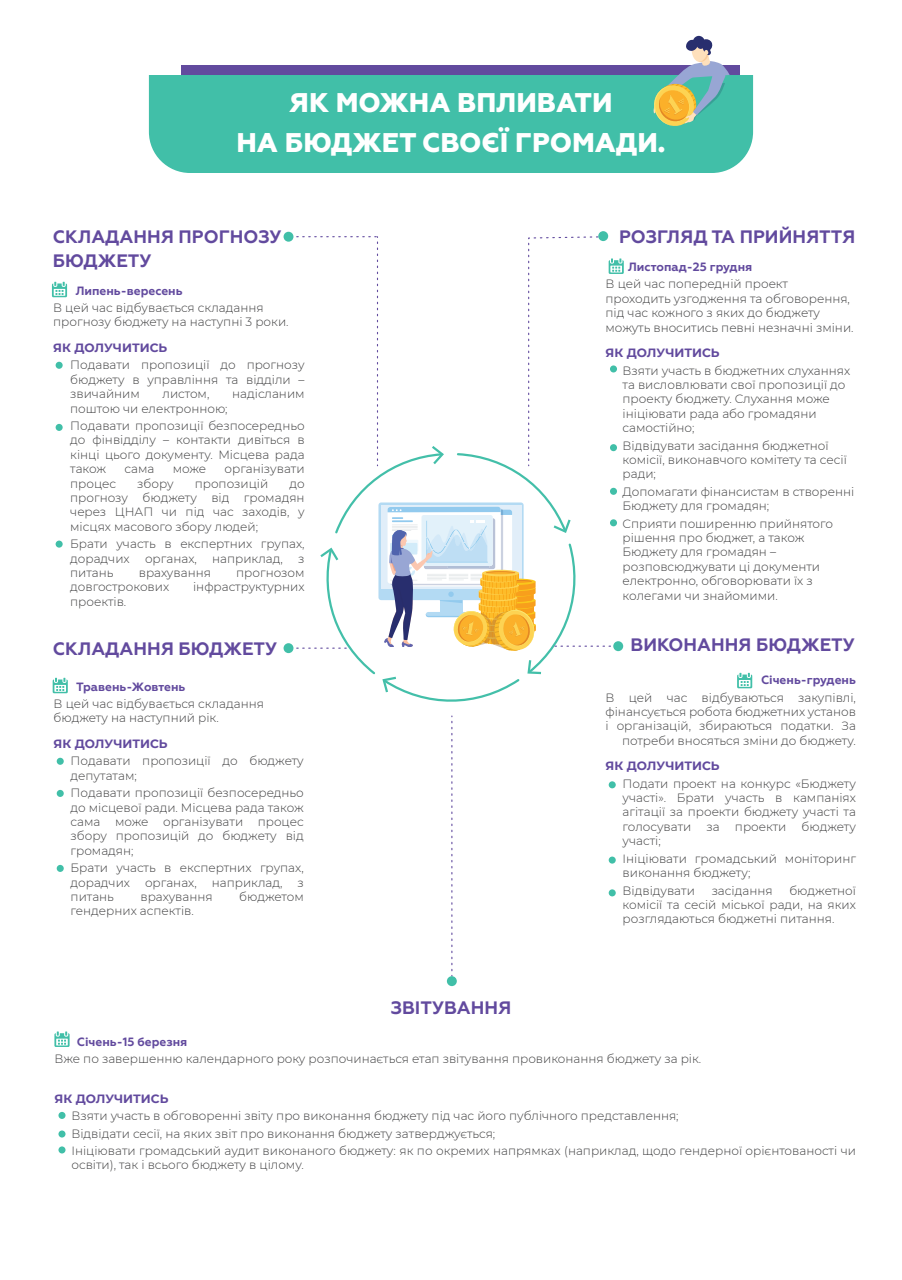
<style>
.page{position:relative;width:902px;height:1280px;background:#fff}
.page>*{position:absolute;margin:0;border:0;box-sizing:border-box;transform-origin:0 0}
.t1{font:800 27px/39.9px "Geometria";color:#fff;text-align:center}
.t2{font:700 18px/24.6px "Geometria";color:#624a9e}
.t3{font:300 12px/14.4px "Montserrat";color:#3e3e3f}
.t4{font:700 12px "Geometria";color:#624a9e}
.t5{font:700 12px "Montserrat";color:#624a9e}
</style>
<div class="page">
<div style="left:182px;top:65px;width:557px;height:19px;background:#624a9e"></div>
<div style="left:608px;top:781px;width:7px;height:7px;background:#41bfa8;border-radius:50%"></div>
<svg style="left:608px;top:856px;width:7px;height:8px"></svg>
<div style="left:608px;top:889px;width:7px;height:7px;background:#41bfa8;border-radius:50%"></div>
<svg style="left:737px;top:673px;width:15px;height:15px"></svg>
<div style="left:149px;top:75px;width:604px;height:98px;background:#41bfa8"></div>
<div style="left:57px;top:758px;width:7px;height:7px;background:#41bfa8;border-radius:50%"></div>
<div style="left:57px;top:790px;width:7px;height:7px;background:#41bfa8;border-radius:50%"></div>
<div style="left:57px;top:865px;width:7px;height:7px;background:#41bfa8;border-radius:50%"></div>
<svg style="left:53px;top:678px;width:15px;height:15px"></svg>
<svg style="left:451px;top:716px;width:1px;height:260px"></svg>
<div style="left:447px;top:976px;width:10px;height:10px;background:#41bfa8;border-radius:50%"></div>
<div style="left:598px;top:231px;width:10px;height:10px;background:#41bfa8;border-radius:50%"></div>
<div style="left:58px;top:1112px;width:7px;height:7px;background:#41bfa8;border-radius:50%"></div>
<div style="left:58px;top:1130px;width:7px;height:7px;background:#41bfa8;border-radius:50%"></div>
<div style="left:58px;top:1146px;width:7px;height:7px;background:#41bfa8;border-radius:50%"></div>
<svg style="left:54px;top:1031px;width:16px;height:16px"></svg>
<div style="left:56px;top:362px;width:7px;height:7px;background:#41bfa8;border-radius:50%"></div>
<div style="left:56px;top:424px;width:7px;height:7px;background:#41bfa8;border-radius:50%"></div>
<div style="left:56px;top:541px;width:7px;height:7px;background:#41bfa8;border-radius:50%"></div>
<svg style="left:52px;top:282px;width:15px;height:15px"></svg>
<div style="left:283px;top:232px;width:10px;height:10px;background:#41bfa8;border-radius:50%"></div>
<svg style="left:285px;top:236px;width:338px;height:466px"></svg>
<div style="left:283px;top:643px;width:10px;height:10px;background:#41bfa8;border-radius:50%"></div>
<svg style="left:651px;top:36px;width:78px;height:93px"></svg>
<h1 class="t1" style="left:236px;top:83px;width:430px">ЯК МОЖНА ВПЛИВАТИ<br>НА БЮДЖЕТ СВОЄЇ ГРОМАДИ.</h1>
<h2 class="t2" style="left:53px;top:224px;width:230px">СКЛАДАННЯ ПРОГНОЗУ<br>БЮДЖЕТУ</h2>
<p class="t4" style="left:76px;top:283px;width:108px">Липень-вересень</p>
<p class="t3" style="left:53px;top:300px;width:237px">В цей час відбувається складання прогнозу бюджету на наступні 3 роки.</p>
<p class="t5" style="left:53px;top:339px;width:115px">ЯК ДОЛУЧИТИСЬ</p>
<p class="t3" style="left:70px;top:357px;width:236px;text-align:justify">Подавати пропозиції до прогнозу бюджету в управління та відділи – звичайним</p>
<p class="t3" style="left:163px;top:386px;width:48px">листом,</p>
<p class="t3" style="left:232px;top:386px;width:74px">надісланим</p>
<p class="t3" style="left:70px;top:399px;width:236px;line-height:17.4px">поштою чи електронною;<br>Подавати пропозиції безпосередньо</p>
<p class="t3" style="left:70px;top:432px;width:236px;text-align:justify">до фінвідділу – контакти дивіться в кінці цього документу. Місцева рада також</p>
<p class="t3" style="left:124px;top:461px;width:31px">сама</p>
<p class="t3" style="left:173px;top:461px;width:35px">може</p>
<p class="t3" style="left:224px;top:461px;width:82px">організувати</p>
<p class="t3" style="left:70px;top:476px;width:47px">процес</p>
<p class="t3" style="left:137px;top:476px;width:38px">збору</p>
<p class="t3" style="left:195px;top:476px;width:75px">пропозицій</p>
<p class="t3" style="left:70px;top:476px;width:236px;text-align:justify;text-indent:219px">до прогнозу бюджету від громадян через ЦНАП чи під час заходів, у місцях масового збору людей;</p>
<p class="t3" style="left:70px;top:536px;width:236px">Брати участь в експертних групах, дорадчих</p>
<p class="t3" style="left:145px;top:551px;width:53px">органах,</p>
<p class="t3" style="left:212px;top:551px;width:72px">наприклад,</p>
<p class="t3" style="left:298px;top:551px;width:8px">з</p>
<p class="t3" style="left:70px;top:565px;width:45px">питань</p>
<p class="t3" style="left:139px;top:565px;width:74px">врахування</p>
<p class="t3" style="left:236px;top:565px;width:70px">прогнозом</p>
<p class="t3" style="left:70px;top:579px;width:100px">довгострокових</p>
<p class="t3" style="left:193px;top:579px;width:113px">інфраструктурних</p>
<p class="t3" style="left:70px;top:594px;width:58px">проектів.</p>
<h2 class="t2" style="left:53px;top:637px;width:226px">СКЛАДАННЯ БЮДЖЕТУ</h2>
<p class="t4" style="left:76px;top:679px;width:111px">Травень-Жовтень</p>
<p class="t3" style="left:54px;top:696px;width:212px">В цей час відбувається складання бюджету на наступний рік.</p>
<p class="t5" style="left:54px;top:735px;width:115px">ЯК ДОЛУЧИТИСЬ</p>
<p class="t3" style="left:71px;top:753px;width:235px">Подавати пропозиції до бюджету депутатам;</p>
<p class="t3" style="left:71px;top:785px;width:235px;text-align:justify">Подавати пропозиції безпосередньо до місцевої ради. Місцева рада також сама може організувати процес збору пропозицій до бюджету від громадян;</p>
<p class="t3" style="left:71px;top:860px;width:235px;text-align:justify">Брати участь в експертних групах, дорадчих органах, наприклад, з питань</p>
<p class="t3" style="left:140px;top:889px;width:74px">врахування</p>
<p class="t3" style="left:239px;top:889px;width:66px">бюджетом</p>
<p class="t3" style="left:71px;top:903px;width:125px">гендерних аспектів.</p>
<h2 class="t2" style="left:390px;top:996px;width:122px">ЗВІТУВАННЯ</h2>
<h2 class="t2" style="left:619px;top:225px;width:238px">РОЗГЛЯД ТА ПРИЙНЯТТЯ</h2>
<p class="t4" style="left:628px;top:260px;width:126px">Листопад-25 грудня</p>
<p class="t3" style="left:605px;top:277px;width:249px">В цей час попередній проект проходить узгодження та обговорення, під час кожного з яких до бюджету можуть вноситись певні незначні зміни.</p>
<p class="t5" style="left:605px;top:344px;width:115px">ЯК ДОЛУЧИТИСЬ</p>
<p class="t3" style="left:622px;top:363px;width:229px">Взяти участь в бюджетних слуханнях та висловлювати свої пропозиції до проекту бюджету. Слухання може ініціювати рада або громадяни самостійно;</p>
<p class="t3" style="left:622px;top:438px;width:226px">Відвідувати засідання бюджетної комісії, виконавчого комітету та сесії ради;</p>
<p class="t3" style="left:622px;top:484px;width:233px">Допомагати фінансистам в створенні<br>Бюджету для громадян;</p>
<p class="t3" style="left:622px;top:516px;width:212px">Сприяти поширенню прийнятого рішення про бюджет, а також<br>Бюджету для громадян – розповсюджувати ці документи електронно, обговорювати їх з колегами чи знайомими.</p>
<h2 class="t2" style="left:630px;top:632px;width:226px">ВИКОНАННЯ БЮДЖЕТУ</h2>
<p class="t4" style="left:761px;top:673px;width:96px">Січень-грудень</p>
<p class="t3" style="left:605px;top:690px;width:252px;text-align:right">В цей час відбуваються закупівлі, фінансується робота бюджетних установ і організацій, збираються податки. За потреби вносяться зміни до бюджету.</p>
<p class="t5" style="left:605px;top:757px;width:115px">ЯК ДОЛУЧИТИСЬ</p>
<p class="t3" style="left:622px;top:776px;width:235px;text-align:justify">Подати проект на конкурс «Бюджету участі». Брати участь в кампаніях агітації за проекти бюджету участі та голосувати</p>
<p class="t3" style="left:706px;top:819px;width:15px">за</p>
<p class="t3" style="left:735px;top:819px;width:53px">проекти</p>
<p class="t3" style="left:801px;top:819px;width:56px">бюджету</p>
<p class="t3" style="left:622px;top:832px;width:235px;line-height:17.4px">участі;<br>Ініціювати громадський моніторинг</p>
<p class="t3" style="left:622px;top:864px;width:129px;line-height:17.4px">виконання бюджету;<br>Відвідувати</p>
<p class="t3" style="left:622px;top:883px;width:235px;text-align:justify;text-indent:167px">бюджетної комісії та сесій міської ради, на яких розглядаються бюджетні питання.</p>
<p class="t3" style="left:711px;top:883px;width:62px">засідання</p>
<p class="t4" style="left:77px;top:1034px;width:112px">Січень-15 березня</p>
<p class="t3" style="left:54px;top:1051px;width:648px">Вже по завершенню календарного року розпочинається етап звітування провиконання бюджету за рік.</p>
<p class="t5" style="left:54px;top:1090px;width:115px">ЯК ДОЛУЧИТИСЬ</p>
<p class="t3" style="left:71px;top:1107px;width:786px;line-height:17.4px">Взяти участь в обговоренні звіту про виконання бюджету під час його публічного представлення;<br>Відвідати сесії, на яких звіт про виконання бюджету затверджується;<br>Ініціювати громадський аудит виконаного бюджету: як по окремих напрямках (наприклад, щодо гендерної орієнтованості чи</p>
<p class="t3" style="left:71px;top:1157px;width:234px">освіти), так і всього бюджету в цілому.</p>
</div>
